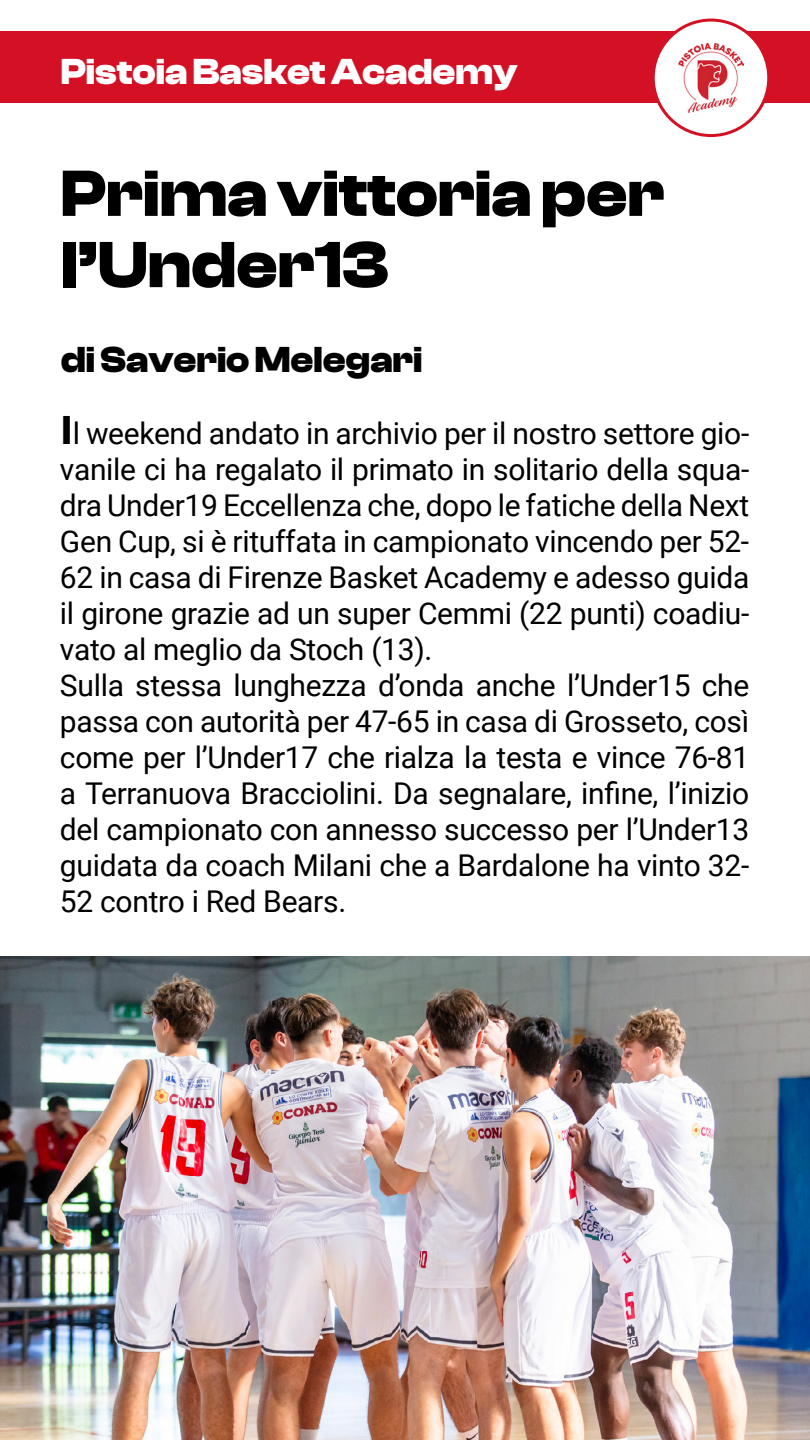
<style>
.page{position:relative;width:810px;height:1440px;background:#fff}
.page>*{position:absolute;margin:0;border:0;box-sizing:border-box;transform-origin:0 0}
.t1{font:700 67.5px/71.2px "Clash Display";color:#000}
.t2{font:700 37.5px "Clash Display";color:#fff}
.t3{font:700 37.5px "Clash Display";color:#000}
.t4{font:30px/36px "Roboto";letter-spacing:-.01em;color:#000}
.s1{font-weight:900;font-size:39px}
</style>
<div class="page">
<div style="left:0;top:32px;width:810px;height:71px;background:#d41124"></div>
<img style="left:0;top:956px;width:810px;height:484px">
<div style="left:653px;top:20px;width:116px;height:116px;background:#fff;border-radius:50%"></div>
<div style="left:652px;top:19px;width:118px;height:118px;border:3px solid #d41124;border-radius:50%"></div>
<img style="left:679px;top:43px;width:64px;height:69px">
<p class="t2" style="left:61px;top:51px;width:458px">Pistoia Basket Academy</p>
<h1 class="t1" style="left:61px;top:158px;width:605px">Prima vittoria per l’Under13</h1>
<p class="t3" style="left:61px;top:339px;width:363px">di Saverio Melegari</p>
<p class="t4" style="left:60px;top:414px;width:691px"><span class="s1">I</span>l weekend andato in archivio per il nostro settore gio&shy;vanile ci ha regalato il primato in solitario della squa&shy;dra Under19 Eccellenza che, dopo le fatiche della Next Gen Cup, si è rituffata in campionato vincendo per 52- 62 in casa di Firenze Basket Academy e adesso guida il girone grazie ad un super Cemmi (22 punti) coadiu&shy;vato al meglio da Stoch (13).<br>Sulla stessa lunghezza d’onda anche l’Under15 che passa con autorità per 47-65 in casa di Grosseto, così come per l’Under17 che rialza la testa e vince 76-81 a Terranuova Bracciolini. Da segnalare, infine, l’inizio del campionato con annesso successo per l’Under13 guidata da coach Milani che a Bardalone ha vinto 32- 52 contro i Red Bears.</p>
</div>
